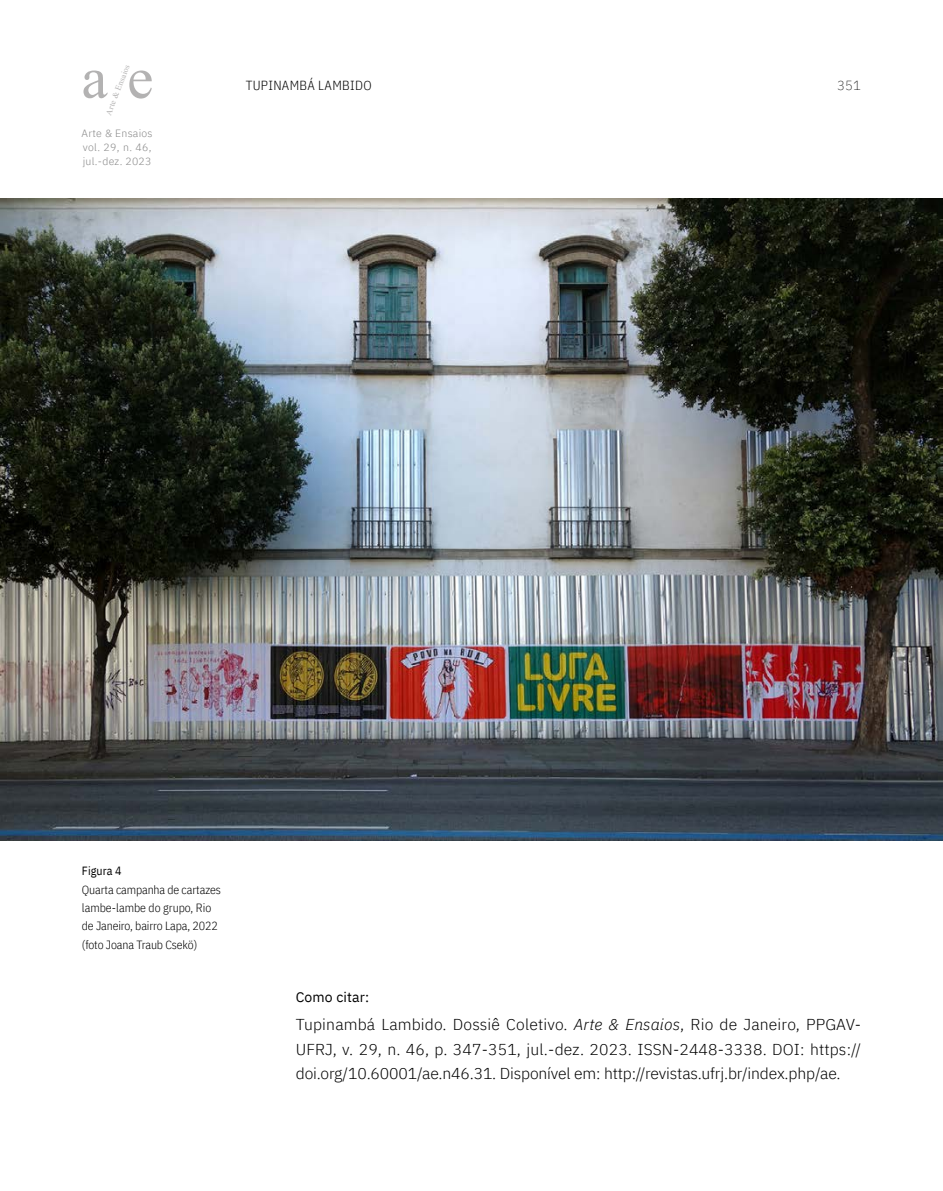
<style>
.page{position:relative;width:943px;height:1191px;background:#fff}
.page>*{position:absolute;margin:0;border:0;box-sizing:border-box;transform-origin:0 0}
.t1{font:59.15px "Times New Roman";color:#b3b2b2}
.t2{font:300 15.75px/24.5px "IBM Plex Sans";letter-spacing:-.01em;color:#000;text-align:justify}
.t3{font:14px "IBM Plex Sans";letter-spacing:.01em;color:#000}
.t4{font:300 13.12px "IBM Plex Sans Cond";letter-spacing:.025em;color:#000}
.t5{font:200 13.12px "IBM Plex Sans";color:#000}
.t6{font:300 11.9px/18.4px "IBM Plex Sans Cond";letter-spacing:-.01em;color:#000}
.t7{font:11.9px "IBM Plex Sans Cond";letter-spacing:.01em;color:#000}
.t8{font:300 10.5px/14px "IBM Plex Sans";letter-spacing:.025em;color:#878787;text-align:justify}
.t9{font:8.4px "Times New Roman";color:#b3b2b2}
.s1{font-style:italic}
</style>
<div class="page">
<img style="left:0;top:198px;width:943px;height:642px">
<p class="t9" style="left:103px;top:112px;width:55px;rotate:-69deg">Arte &amp; Ensaios</p>
<p class="t8" style="left:82px;top:125px;width:72px">Arte &amp; Ensaios vol. 29, n. 46, jul.-dez. 2023</p>
<h1 class="t1" style="left:81px;top:36px;width:73px">a e</h1>
<p class="t4" style="left:246px;top:75px;width:127px">TUPINAMBÁ LAMBIDO</p>
<p class="t5" style="left:837px;top:75px;width:25px">351</p>
<p class="t7" style="left:82px;top:862px;width:41px">Figura 4</p>
<p class="t6" style="left:82px;top:879px;width:140px">Quarta campanha de cartazes lambe-lambe do grupo, Rio de Janeiro, bairro Lapa, 2022 (foto Joana Traub Csekö)</p>
<p class="t3" style="left:296px;top:986px;width:75px">Como citar:</p>
<p class="t2" style="left:296px;top:1011px;width:567px">Tupinambá Lambido. Dossiê Coletivo. <span class="s1">Arte &amp; Ensaios</span>, Rio de Janeiro, PPGAV-UFRJ, v. 29, n. 46, p. 347-351, jul.-dez. 2023. ISSN-2448-3338. DOI: https:// doi.org/10.60001/ae.n46.31. Disponível em: http://revistas.ufrj.br/index.php/ae.</p>
</div>
